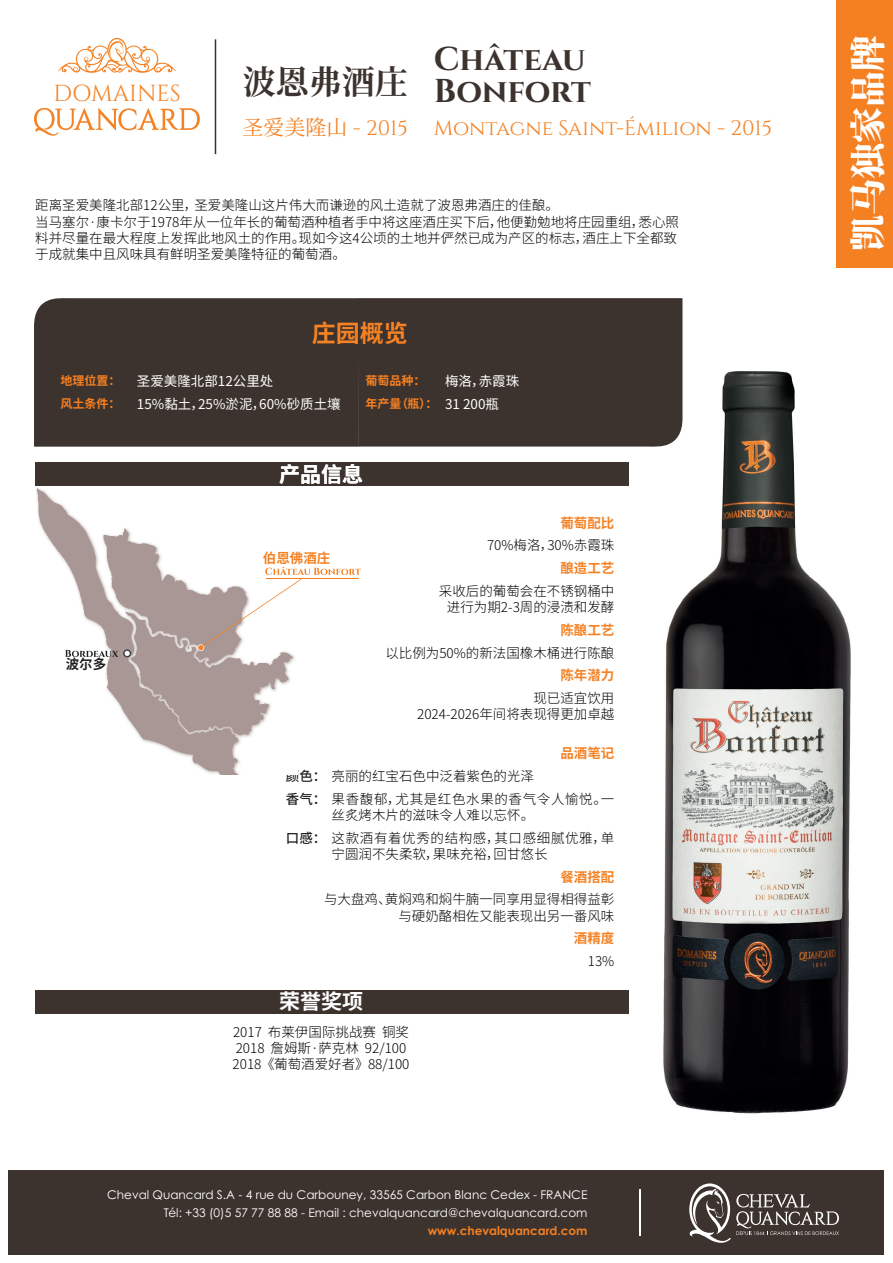
<style>
.page{position:relative;width:893px;height:1263px;background:#fff}
.page>*{position:absolute;margin:0;border:0;box-sizing:border-box;transform-origin:0 0}
.t1{font:800 36px "Source Han Serif";color:#fff}
.t2{font:700 33px "Cinzel";color:#3d332e}
.t3{font:700 33px "Source Han Serif";color:#3d332e}
.t4{font:700 24px "Noto Sans Hans";color:#f58224}
.t5{font:23.1px "Cinzel";color:#f58224}
.t6{font:21px "Cinzel";color:#f58224}
.t7{font:21px "Source Han Serif";color:#f58224}
.t8{font:700 21px "Noto Sans Hans";color:#fff}
.t9{font:300 13.5px/16.2px "Noto Sans Hans";color:#000}
.t10{font:300 13.5px "Noto Sans Hans";letter-spacing:.045em;color:#000}
.t11{font:13.5px "Noto Sans Hans";color:#fff}
.t12{font:700 13.5px "Noto Sans Hans";color:#f58224}
.t13{font:700 13.5px "Noto Sans Hans";color:#231f20}
.t14{font:12px "Century Gothic Pro";color:#fff}
.t15{font:700 12px "Noto Sans Hans";color:#f58021}
.t16{font:700 12px "Century Gothic Pro";color:#f58021}
.s1{font-family:"Cinzel"}
.s2{font-weight:500;color:#231f20}
</style>
<div class="page">
<img style="left:663px;top:370px;width:188px;height:744px">
<img style="left:36px;top:488px;width:259px;height:286px">
<svg style="left:65px;top:649px;width:66px;height:8px"></svg>
<svg style="left:197px;top:567px;width:164px;height:84px"></svg>
<hr style="left:266px;top:578px;width:93px;height:1px;background:#f58021">
<div style="left:837px;top:0;width:56px;height:267px;background:#f58021"></div>
<div style="left:35px;top:463px;width:593px;height:23px;background:#3d332e"></div>
<div style="left:35px;top:990px;width:593px;height:23px;background:#3d332e"></div>
<div style="left:359px;top:298px;width:323px;height:151px;background:#3d332e"></div>
<div style="left:34px;top:298px;width:325px;height:149px;background:#3d332e"></div>
<div style="left:9px;top:1170px;width:875px;height:84px;background:#3d332e"></div>
<hr style="left:639px;top:1189px;width:1px;height:46px;background:#fff">
<svg style="left:689px;top:1183px;width:150px;height:60px"></svg>
<svg style="left:58px;top:38px;width:118px;height:35px"></svg>
<svg style="left:34px;top:108px;width:166px;height:28px"></svg>
<hr style="left:215px;top:39px;width:1px;height:115px;background:#3d332e">
<h3 class="t5" style="left:53px;top:80px;width:129px">DOMAINES</h3>
<p class="t3" style="left:243px;top:64px;width:166px">波恩弗酒庄</p>
<p class="t2" style="left:434px;top:39px;width:153px">Château</p>
<p class="t2" style="left:434px;top:71px;width:159px">Bonfort</p>
<p class="t7" style="left:243px;top:116px;width:167px">圣爱美隆山 <span class="s1">- 2015</span></p>
<p class="t6" style="left:434px;top:116px;width:340px">Montagne Saint-Émilion - 2015</p>
<p class="t9" style="left:35px;top:198px;width:525px">距离圣爱美隆北部12公里，圣爱美隆山这片伟大而谦逊的风土造就了波恩弗酒庄的佳酿。</p>
<p class="t9" style="left:35px;top:214px;width:645px">当马塞尔·康卡尔于1978年从一位年长的葡萄酒种植者手中将这座酒庄买下后，他便勤勉地将庄园重组，悉心照料并尽量在最大程度上发挥此地风土的作用。现如今这4公顷的土地并俨然已成为产区的标志，酒庄上下全都致于成就集中且风味具有鲜明圣爱美隆特征的葡萄酒。</p>
<p class="t4" style="left:312px;top:320px;width:97px">庄园概览</p>
<p class="t15" style="left:60px;top:374px;width:61px">地理位置：</p>
<p class="t11" style="left:137px;top:374px;width:138px">圣爱美隆北部12公里处</p>
<p class="t15" style="left:366px;top:374px;width:62px">葡萄品种：</p>
<p class="t11" style="left:445px;top:374px;width:76px">梅洛，赤霞珠</p>
<p class="t15" style="left:60px;top:397px;width:61px">风土条件：</p>
<p class="t11" style="left:137px;top:396px;width:205px">15%黏土，25%淤泥，60%砂质土壤</p>
<p class="t15" style="left:366px;top:397px;width:74px">年产量（瓶）：</p>
<p class="t11" style="left:445px;top:396px;width:55px">31 200瓶</p>
<p class="t13" style="left:66px;top:657px;width:42px">波尔多</p>
<p class="t8" style="left:279px;top:462px;width:85px">产品信息</p>
<p class="t12" style="left:560px;top:515px;width:55px">葡萄配比</p>
<p class="t9" style="left:487px;top:538px;width:129px">70%梅洛，30%赤霞珠</p>
<p class="t12" style="left:560px;top:560px;width:55px">酿造工艺</p>
<p class="t9" style="left:439px;top:583px;width:177px">采收后的葡萄会在不锈钢桶中</p>
<p class="t9" style="left:447px;top:599px;width:169px">进行为期2-3周的浸渍和发酵</p>
<p class="t12" style="left:560px;top:622px;width:55px">陈酿工艺</p>
<p class="t9" style="left:385px;top:645px;width:231px">以比例为50%的新法国橡木桶进行陈酿</p>
<p class="t12" style="left:560px;top:668px;width:55px">陈年潜力</p>
<p class="t9" style="left:533px;top:690px;width:82px">现已适宜饮用</p>
<p class="t9" style="left:417px;top:706px;width:199px">2024-2026年间将表现得更加卓越</p>
<p class="t12" style="left:560px;top:746px;width:55px">品酒笔记</p>
<p class="t9" style="left:286px;top:768px;width:250px"><span class="s2">颜色：</span>亮丽的红宝石色中泛着紫色的光泽</p>
<p class="t10" style="left:286px;top:791px;width:330px"><span class="s2">香气：</span>果香馥郁，尤其是红色水果的香气令人愉悦。一</p>
<p class="t9" style="left:332px;top:807px;width:204px">丝炙烤木片的滋味令人难以忘怀。</p>
<p class="t10" style="left:286px;top:830px;width:330px"><span class="s2">口感：</span>这款酒有着优秀的结构感，其口感细腻优雅，单</p>
<p class="t9" style="left:332px;top:846px;width:217px">宁圆润不失柔软，果味充裕，回甘悠长</p>
<p class="t12" style="left:560px;top:869px;width:55px">餐酒搭配</p>
<p class="t9" style="left:324px;top:892px;width:292px">与大盘鸡、黄焖鸡和焖牛腩一同享用显得相得益彰</p>
<p class="t9" style="left:398px;top:908px;width:217px">与硬奶酪相佐又能表现出另一番风味</p>
<p class="t12" style="left:574px;top:931px;width:42px">酒精度</p>
<p class="t9" style="left:588px;top:953px;width:28px">13%</p>
<p class="t12" style="left:263px;top:551px;width:69px">伯恩佛酒庄</p>
<p class="t8" style="left:279px;top:989px;width:85px">荣誉奖项</p>
<p class="t9" style="left:233px;top:1024px;width:177px">2017 布莱伊国际挑战赛 铜奖</p>
<p class="t9" style="left:236px;top:1040px;width:172px">2018 詹姆斯·萨克林 92/100</p>
<p class="t9" style="left:233px;top:1056px;width:178px">2018 《葡萄酒爱好者》88/100</p>
<p class="t14" style="left:107px;top:1188px;width:482px">Cheval Quancard S.A - 4 rue du Carbouney, 33565 Carbon Blanc Cedex - FRANCE</p>
<p class="t14" style="left:164px;top:1206px;width:425px">Tél: +33 (0)5 57 77 88 88 - Email : chevalquancard@chevalquancard.com</p>
<p class="t16" style="left:428px;top:1223px;width:161px">www.chevalquancard.com</p>
<p class="t1" style="left:847px;top:251px;width:217px;rotate:-90deg">凯马独家品牌</p>
</div>
